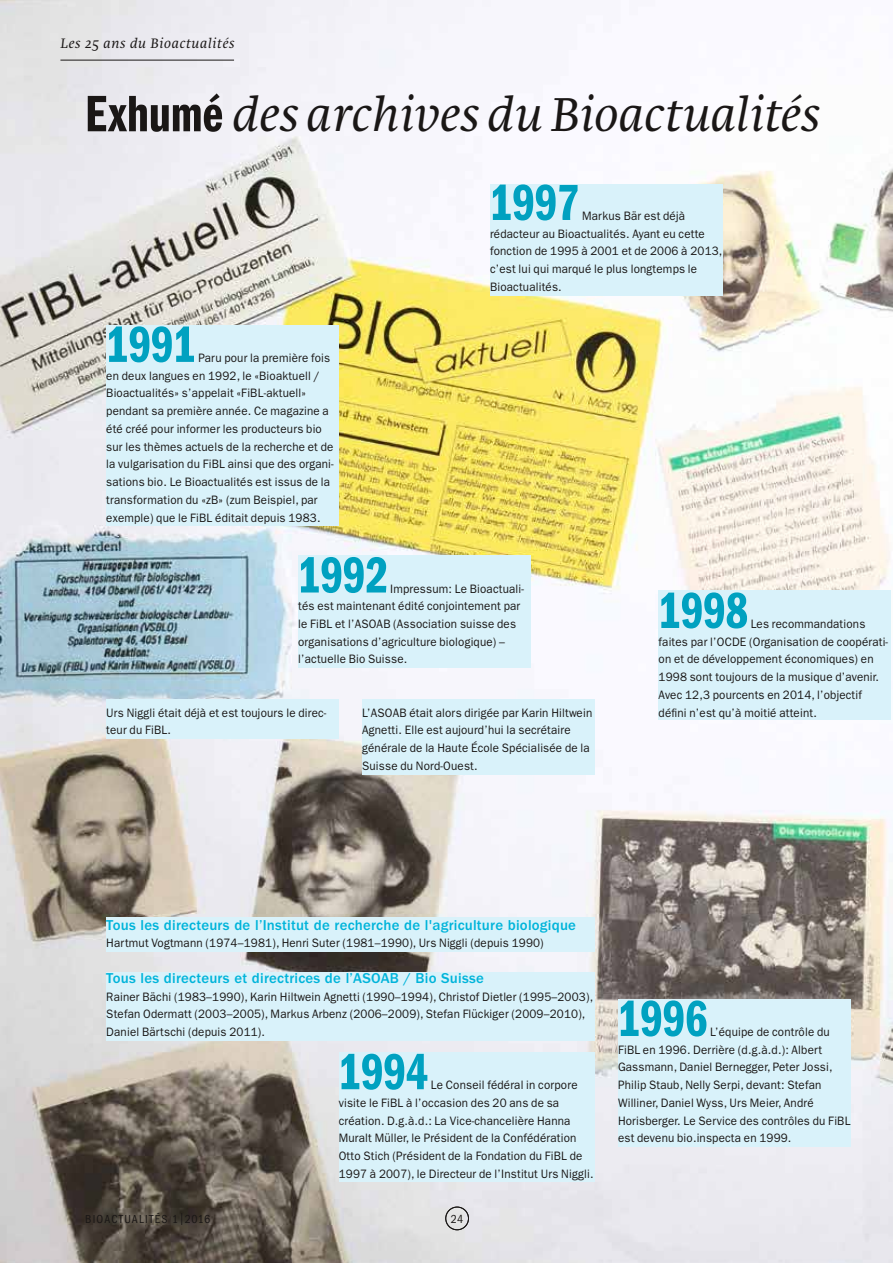
<style>
.page{position:relative;width:893px;height:1263px;background:#fff}
.page>*{position:absolute;margin:0;border:0;box-sizing:border-box;transform-origin:0 0}
.t1{font:600 54px "ITC Franklin Gothic Std";color:#00b4da;scale:.95 1}
.t2{font:52.5px "Franklin Gothic LT Com Dm Cm";color:#00a1c0}
.t3{font:italic 300 49.5px "Brioni Std";letter-spacing:.01em;color:#1a1716}
.t4{font:500 14.85px "ITC Franklin Gothic Std";letter-spacing:.015em;color:#00b4da}
.t5{font:italic 300 14.25px "Brioni Pro";letter-spacing:.04em;color:#1a1716}
.t6{font:12.15px/17.7px "ITC Franklin Gothic Std";letter-spacing:.015em;color:#1a1716;scale:.95 1}
.t7{font:condensed 12px "ITC Franklin Gothic Std";letter-spacing:.11em;color:#1a1716}
.s1{font-family:"Franklin Gothic LT Com Dm Cm";font-weight:400;font-style:normal;font-size:52.95px}
</style>
<div class="page">
<img style="left:0;top:0;width:893px;height:1263px">
<div style="left:445px;top:1207px;width:24px;height:23px;border:1px solid #1a1716;border-radius:50%"></div>
<hr style="left:60px;top:60px;width:174px;height:1px;background:#1a1716">
<div style="left:298px;top:555px;width:233px;height:113px;background:#d9f2fa"></div>
<div style="left:362px;top:699px;width:233px;height:75px;background:#d9f2fa"></div>
<div style="left:339px;top:1052px;width:256px;height:130px;background:#d9f2fa"></div>
<div style="left:618px;top:999px;width:232px;height:148px;background:#d9f2fa"></div>
<div style="left:106px;top:325px;width:233px;height:201px;background:#d9f2fa"></div>
<div style="left:490px;top:184px;width:232px;height:111px;background:#d9f2fa"></div>
<div style="left:659px;top:590px;width:232px;height:130px;background:#d9f2fa"></div>
<div style="left:106px;top:917px;width:489px;height:34px;background:#d9f2fa"></div>
<div style="left:106px;top:699px;width:233px;height:40px;background:#d9f2fa"></div>
<div style="left:106px;top:972px;width:489px;height:68px;background:#d9f2fa"></div>
<p class="t5" style="left:60px;top:33px;width:176px">Les 25 ans du Bioactualités</p>
<h3 class="t3" style="left:85px;top:83px;width:736px"><span class="s1">Exhumé</span> des archives du Bioactualités</h3>
<h2 class="t2" style="left:106px;top:316px;width:91px">1991</h2>
<p class="t6" style="left:106px;top:349px;width:241px;text-indent:92px">Paru pour la première fois en deux langues en 1992, le «Bioaktuell / Bioactualités» s’appelait «FiBL-aktuell» pendant sa première année. Ce magazine a été créé pour informer les producteurs bio sur les thèmes actuels de la recherche et de la vulgarisation du FiBL ainsi que des organi&shy;sations bio. Le Bioactualités est issus de la transformation du «zB» (zum Beispiel, par exemple) que le FiBL éditait depuis 1983.</p>
<h2 class="t2" style="left:490px;top:174px;width:91px">1997</h2>
<p class="t6" style="left:490px;top:207px;width:246px;text-indent:92px">Markus Bär est déjà rédacteur au Bioactualités. Ayant eu cette fonction de 1995 à 2001 et de 2006 à 2013, c’est lui qui marqué le plus longtemps le<br>Bioactualités.</p>
<h2 class="t2" style="left:298px;top:546px;width:91px">1992</h2>
<p class="t6" style="left:298px;top:580px;width:239px;text-indent:92px">Impressum: Le Bioactuali&shy;tés est maintenant édité conjointement par le FiBL et l’ASOAB (Association suisse des organisations d’agriculture biologique) – l’actuelle Bio Suisse.</p>
<p class="t6" style="left:106px;top:704px;width:233px">Urs Niggli était déjà et est toujours le direc&shy;teur du FiBL.</p>
<h1 class="t1" style="left:360px;top:686px;width:34px">*</h1>
<p class="t6" style="left:362px;top:704px;width:244px">L’ASOAB était alors dirigée par Karin Hiltwein Agnetti. Elle est aujourd’hui la secrétaire générale de la Haute École Spécialisée de la Suisse du Nord-Ouest.</p>
<h2 class="t2" style="left:659px;top:582px;width:91px">1998</h2>
<p class="t6" style="left:659px;top:615px;width:243px;text-indent:92px">Les recommandations faites par l’OCDE (Organisation de coopérati&shy;on et de développement économiques) en 1998 sont toujours de la musique d’avenir.<br>Avec 12,3 pourcents en 2014, l’objectif défini n’est qu’à moitié atteint.</p>
<p class="t4" style="left:106px;top:916px;width:471px">Tous les directeurs de l’Institut de recherche de l'agriculture biologique</p>
<p class="t6" style="left:106px;top:934px;width:462px">Hartmut Vogtmann (1974–1981), Henri Suter (1981–1990), Urs Niggli (depuis 1990)</p>
<p class="t4" style="left:106px;top:969px;width:379px">Tous les directeurs et directrices de l’ASOAB / Bio Suisse</p>
<p class="t6" style="left:106px;top:988px;width:514px">Rainer Bächi (1983–1990), Karin Hiltwein Agnetti (1990–1994), Christof Dietler (1995–2003),<br>Stefan Odermatt (2003–2005), Markus Arbenz (2006–2009), Stefan Flückiger (2009–2010),<br>Daniel Bärtschi (depuis 2011).</p>
<h2 class="t2" style="left:339px;top:1043px;width:91px">1994</h2>
<p class="t6" style="left:339px;top:1076px;width:270px;text-indent:92px">Le Conseil fédéral in corpore visite le FiBL à l’occasion des 20 ans de sa création. D.g.à.d.: La Vice-chancelière Hanna Muralt Müller, le Président de la Confédération Otto Stich (Président de la Fondation du FiBL de 1997 à 2007), le Directeur de l’Institut Urs Niggli.</p>
<p class="t7" style="left:85px;top:1212px;width:127px">BIOACTUALITÉS 1|2016</p>
<p class="t7" style="left:451px;top:1212px;width:14px">24</p>
<h2 class="t2" style="left:618px;top:990px;width:91px">1996</h2>
<p class="t6" style="left:618px;top:1023px;width:246px;text-indent:92px">L’équipe de contrôle du FiBL en 1996. Derrière (d.g.à.d.): Albert Gassmann, Daniel Bernegger, Peter Jossi, Philip Staub, Nelly Serpi, devant: Stefan Williner, Daniel Wyss, Urs Meier, André Horisberger. Le Service des contrôles du FiBL est devenu bio.inspecta en 1999.</p>
</div>
